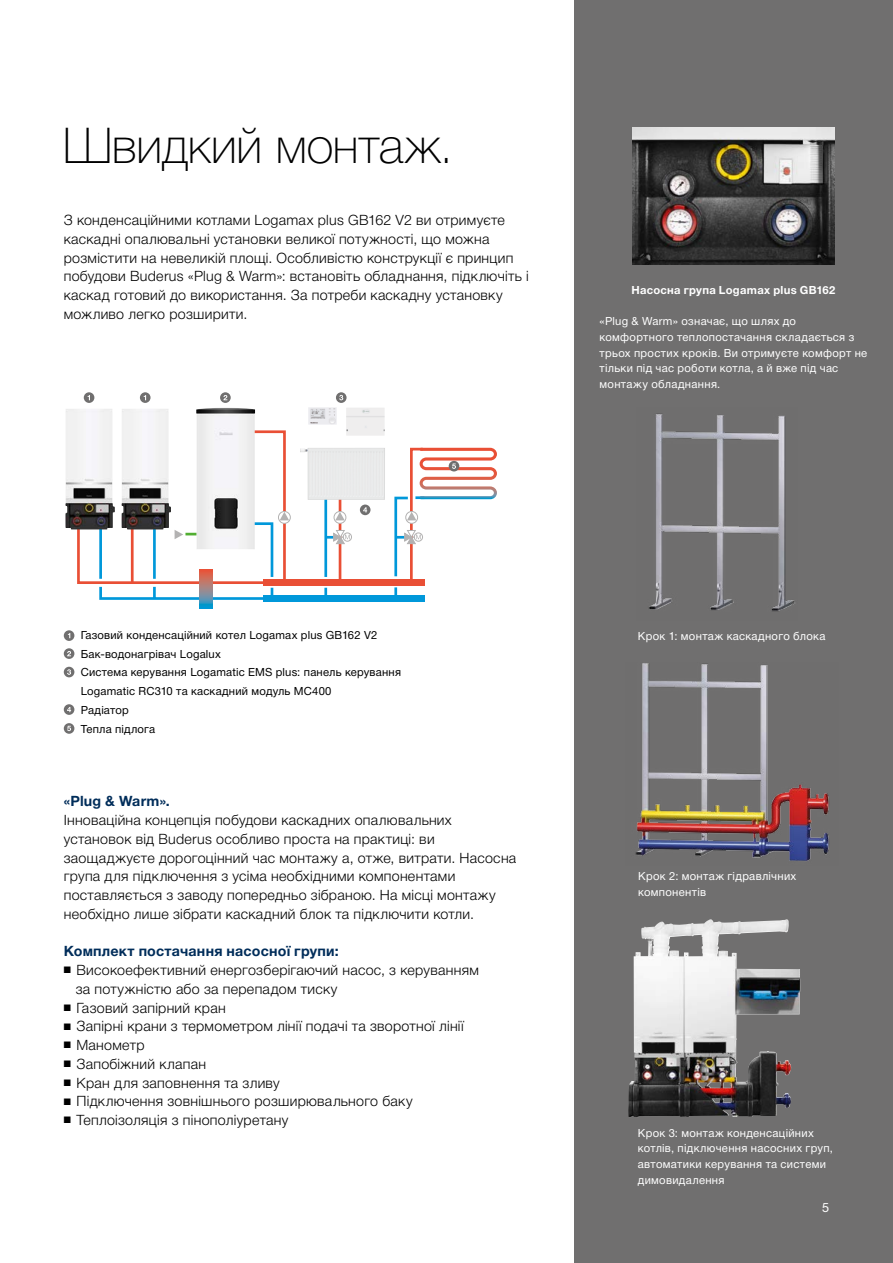
<style>
.page{position:relative;width:893px;height:1263px;background:#fff}
.page>*{position:absolute;margin:0;border:0;box-sizing:border-box;transform-origin:0 0}
.t1{font:100 49.5px "Helvetica Neue Cyr";letter-spacing:-.005em;color:#000}
.t2{font:300 14.25px/18.8px "Helvetica Neue Cyr";letter-spacing:.02em;color:#000}
.t3{font:700 14.25px "Helvetica Neue Cyr";letter-spacing:.015em;color:#002d5a}
.t4{font:11.25px/15.8px "Helvetica Neue Cyr";letter-spacing:.03em;color:#fff}
.t5{font:11.25px/18.8px "Helvetica Neue Cyr";letter-spacing:.015em;color:#000}
.t6{font:700 11.25px "Helvetica Neue Cyr";letter-spacing:.025em;color:#fff}
</style>
<div class="page">
<div style="left:574px;top:0;width:319px;height:1263px;background:#706f6f"></div>
<svg style="left:200px;top:602px;width:12px;height:7px"></svg>
<img style="left:196px;top:408px;width:59px;height:21px">
<img style="left:65px;top:409px;width:47px;height:120px">
<img style="left:308px;top:407px;width:29px;height:17px">
<img style="left:346px;top:408px;width:39px;height:21px">
<img style="left:632px;top:127px;width:203px;height:138px">
<svg style="left:220px;top:392px;width:11px;height:11px"></svg>
<svg style="left:223px;top:395px;width:4px;height:5px"></svg>
<svg style="left:336px;top:392px;width:11px;height:11px"></svg>
<svg style="left:339px;top:395px;width:4px;height:5px"></svg>
<svg style="left:140px;top:392px;width:11px;height:11px"></svg>
<svg style="left:76px;top:429px;width:421px;height:173px"></svg>
<img style="left:649px;top:413px;width:146px;height:199px">
<img style="left:635px;top:663px;width:194px;height:198px">
<img style="left:628px;top:919px;width:157px;height:198px">
<svg style="left:84px;top:392px;width:10px;height:11px"></svg>
<svg style="left:64px;top:630px;width:10px;height:11px"></svg>
<div style="left:64px;top:648px;width:10px;height:11px;background:#706f6f;border-radius:50%"></div>
<svg style="left:67px;top:651px;width:4px;height:5px"></svg>
<div style="left:64px;top:667px;width:10px;height:10px;background:#706f6f;border-radius:50%"></div>
<svg style="left:67px;top:669px;width:4px;height:6px"></svg>
<div style="left:64px;top:704px;width:10px;height:11px;background:#706f6f;border-radius:50%"></div>
<svg style="left:67px;top:707px;width:4px;height:5px"></svg>
<div style="left:64px;top:723px;width:10px;height:11px;background:#706f6f;border-radius:50%"></div>
<svg style="left:67px;top:726px;width:4px;height:5px"></svg>
<h1 class="t1" style="left:63px;top:118px;width:392px">Швидкий монтаж.</h1>
<p class="t2" style="left:64px;top:211px;width:466px">З конденсаційними котлами Logamax plus GB162 V2 ви отримуєте каскадні опалювальні установки великої потужності, що можна розмістити на невеликій площі. Особливістю конструкції є принцип побудови Buderus «Plug &amp; Warm»: встановіть обладнання, підключіть і каскад готовий до використання. За потреби каскадну установку можливо легко розширити.</p>
<p class="t6" style="left:632px;top:284px;width:205px">Насосна група Logamax plus GB162</p>
<p class="t4" style="left:600px;top:313px;width:269px">«Plug &amp; Warm» означає, що шлях до комфортного теплопостачання складається з трьох простих кроків. Ви отримуєте комфорт не тільки під час роботи котла, а й вже під час монтажу обладнання.</p>
<p class="t5" style="left:81px;top:625px;width:322px">Газовий конденсаційний котел Logamax plus GB162 V2<br>Бак-водонагрівач Logalux<br>Система керування Logamatic EMS plus: панель керування Logamatic RC310 та каскадний модуль MC400<br>Радіатор<br>Тепла підлога</p>
<p class="t3" style="left:64px;top:793px;width:108px">«Plug &amp; Warm».</p>
<p class="t2" style="left:64px;top:811px;width:454px">Інноваційна концепція побудови каскадних опалювальних установок від Buderus особливо проста на практиці: ви заощаджуєте дорогоцінний час монтажу а, отже, витрати. Насосна група для підключення з усіма необхідними компонентами поставляється з заводу попередньо зібраною. На місці монтажу необхідно лише зібрати каскадний блок та підключити котли.</p>
<p class="t3" style="left:64px;top:943px;width:276px">Комплект постачання насосної групи:</p>
<p class="t2" style="left:76px;top:961px;width:405px;text-indent:-12px">■ Високоефективний енергозберігаючий насос, з керуванням за потужністю або за перепадом тиску</p>
<p class="t2" style="left:64px;top:998px;width:163px">■ Газовий запірний кран</p>
<p class="t2" style="left:64px;top:1017px;width:401px">■ Запірні крани з термометром лінії подачі та зворотної лінії</p>
<p class="t2" style="left:64px;top:1036px;width:82px">■ Манометр</p>
<p class="t2" style="left:64px;top:1054px;width:144px">■ Запобіжний клапан</p>
<p class="t2" style="left:64px;top:1073px;width:218px">■ Кран для заповнення та зливу</p>
<p class="t2" style="left:64px;top:1092px;width:350px">■ Підключення зовнішнього розширювального баку</p>
<p class="t2" style="left:64px;top:1111px;width:226px">■ Теплоізоляція з пінополіуретану</p>
<p class="t4" style="left:638px;top:628px;width:189px">Крок 1: монтаж каскадного блока</p>
<p class="t4" style="left:638px;top:868px;width:160px">Крок 2: монтаж гідравлічних компонентів</p>
<p class="t4" style="left:638px;top:1125px;width:197px">Крок 3: монтаж конденсаційних котлів, підключення насосних груп, автоматики керування та системи димовидалення</p>
</div>
